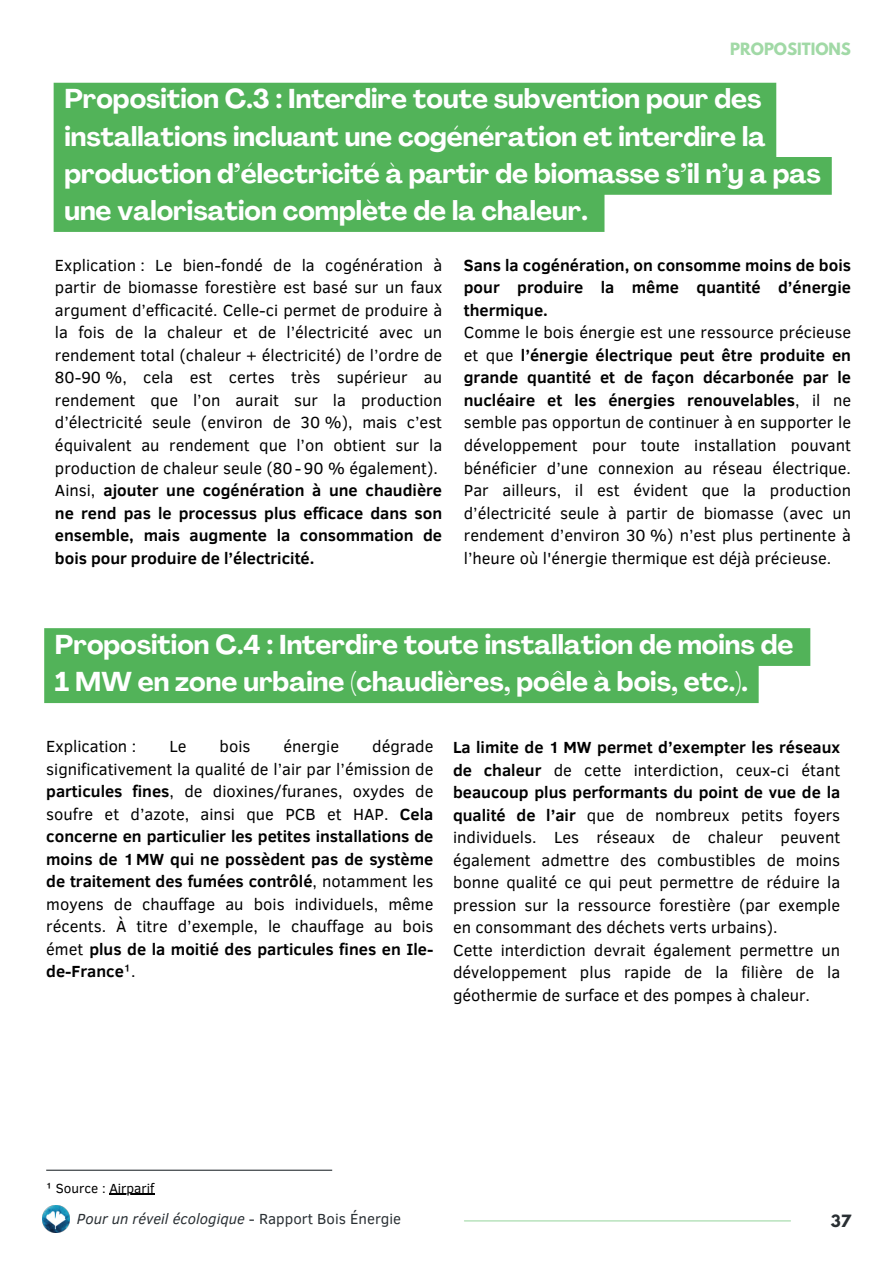
<style>
.page{position:relative;width:894px;height:1264px;background:#fff}
.page>*{position:absolute;margin:0;border:0;box-sizing:border-box;transform-origin:0 0}
.t1{font:700 26.85px/37.2px "Agrandir";color:#fff}
.t2{font:16.5px/22.5px "Clear Sans";color:#000}
.t3{font:italic 15px "Clear Sans";color:#292f33}
.t4{font:700 15px "League Spartan";color:#a1d9a6}
.t5{font:700 15px "League Spartan";color:#292f33}
.t6{font:13.5px "Clear Sans";color:#000}
.s1{font-weight:700}
.s2{font-style:normal}
</style>
<div class="page">
<img style="left:43px;top:1205px;width:27px;height:27px">
<hr style="left:464px;top:1220px;width:326px;height:1px;background:#a1d9a6">
<svg style="left:54px;top:83px;width:777px;height:149px;background:#63ba6a"></svg>
<div style="left:44px;top:628px;width:766px;height:75px;background:#52b359"></div>
<hr style="left:109px;top:1193px;width:45px;height:1px;background:#000">
<hr style="left:46px;top:1169px;width:286px;height:1px;background:#292f33">
<h3 class="t4" style="left:729px;top:41px;width:122px">PROPOSITIONS</h3>
<h1 class="t1" style="left:64px;top:83px;width:757px">Proposition C.3 : Interdire toute subvention pour des installations incluant une cogénération et interdire la production d’électricité à partir de biomasse s’il n’y a pas une valorisation complète de la chaleur.</h1>
<h3 class="t2" style="left:55px;top:253px;width:388px">Explication : Le bien-fondé de la cogénération à partir de biomasse forestière est basé sur un faux argument d’efficacité. Celle-ci permet de produire à la fois de la chaleur et de l’électricité avec un rendement total (chaleur + électricité) de l’ordre de 80-90 %, cela est certes très supérieur au rendement que l’on aurait sur la production d’électricité seule (environ de 30 %), mais c’est équivalent au rendement que l’on obtient sur la production de chaleur seule (80-90 % également).<br>Ainsi, <span class="s1">ajouter une cogénération à une chaudière ne rend pas le processus plus efficace dans son ensemble, mais augmente la consommation de bois pour produire de l’électricité.</span></h3>
<h3 class="t2" style="left:463px;top:253px;width:388px"><span class="s1">Sans la cogénération, on consomme moins de bois pour produire la même quantité d’énergie thermique.<br></span>Comme le bois énergie est une ressource précieuse et que <span class="s1">l’énergie électrique peut être produite en grande quantité et de façon décarbonée par le nucléaire et les énergies renouvelables</span>, il ne semble pas opportun de continuer à en supporter le développement pour toute installation pouvant bénéficier d’une connexion au réseau électrique.<br>Par ailleurs, il est évident que la production d’électricité seule à partir de biomasse (avec un rendement d’environ 30 %) n’est plus pertinente à l’heure où l'énergie thermique est déjà précieuse.</h3>
<p class="t1" style="left:55px;top:628px;width:740px">Proposition C.4 : Interdire toute installation de moins de<br>1 MW en zone urbaine (chaudières, poêle à bois, etc.).</p>
<p class="t2" style="left:46px;top:734px;width:388px;text-align:justify;text-indent:326px">dégrade significativement la qualité de l’air par l’émission de <span class="s1">particules fines</span>, de dioxines/furanes, oxydes de soufre et d’azote, ainsi que PCB et HAP. <span class="s1">Cela concerne en particulier les petites installations de moins de 1MW qui ne possèdent pas de système de traitement des fumées contrôlé</span>, notamment les moyens de chauffage au bois individuels, même récents. À titre d’exemple, le chauffage au bois émet <span class="s1">plus de la moitié des particules fines en Ile&shy;de-France</span>¹.</p>
<h3 class="t2" style="left:453px;top:735px;width:388px"><span class="s1">La limite de 1 MW permet d’exempter les réseaux de chaleur</span> de cette interdiction, ceux-ci étant <span class="s1">beaucoup plus performants du point de vue de la qualité de l’air</span> que de nombreux petits foyers individuels. Les réseaux de chaleur peuvent également admettre des combustibles de moins bonne qualité ce qui peut permettre de réduire la pression sur la ressource forestière (par exemple en consommant des déchets verts urbains).<br>Cette interdiction devrait également permettre un développement plus rapide de la filière de la géothermie de surface et des pompes à chaleur.</h3>
<p class="t2" style="left:46px;top:734px;width:91px">Explication :</p>
<p class="t2" style="left:169px;top:734px;width:19px">Le</p>
<p class="t2" style="left:219px;top:734px;width:32px">bois</p>
<p class="t2" style="left:283px;top:734px;width:57px">énergie</p>
<p class="t6" style="left:46px;top:1178px;width:110px">¹ Source : Airparif</p>
<h1 class="t3" style="left:77px;top:1208px;width:325px">Pour un réveil écologique <span class="s2">- Rapport Bois Énergie</span></h1>
<h3 class="t5" style="left:830px;top:1213px;width:22px">37</h3>
</div>
